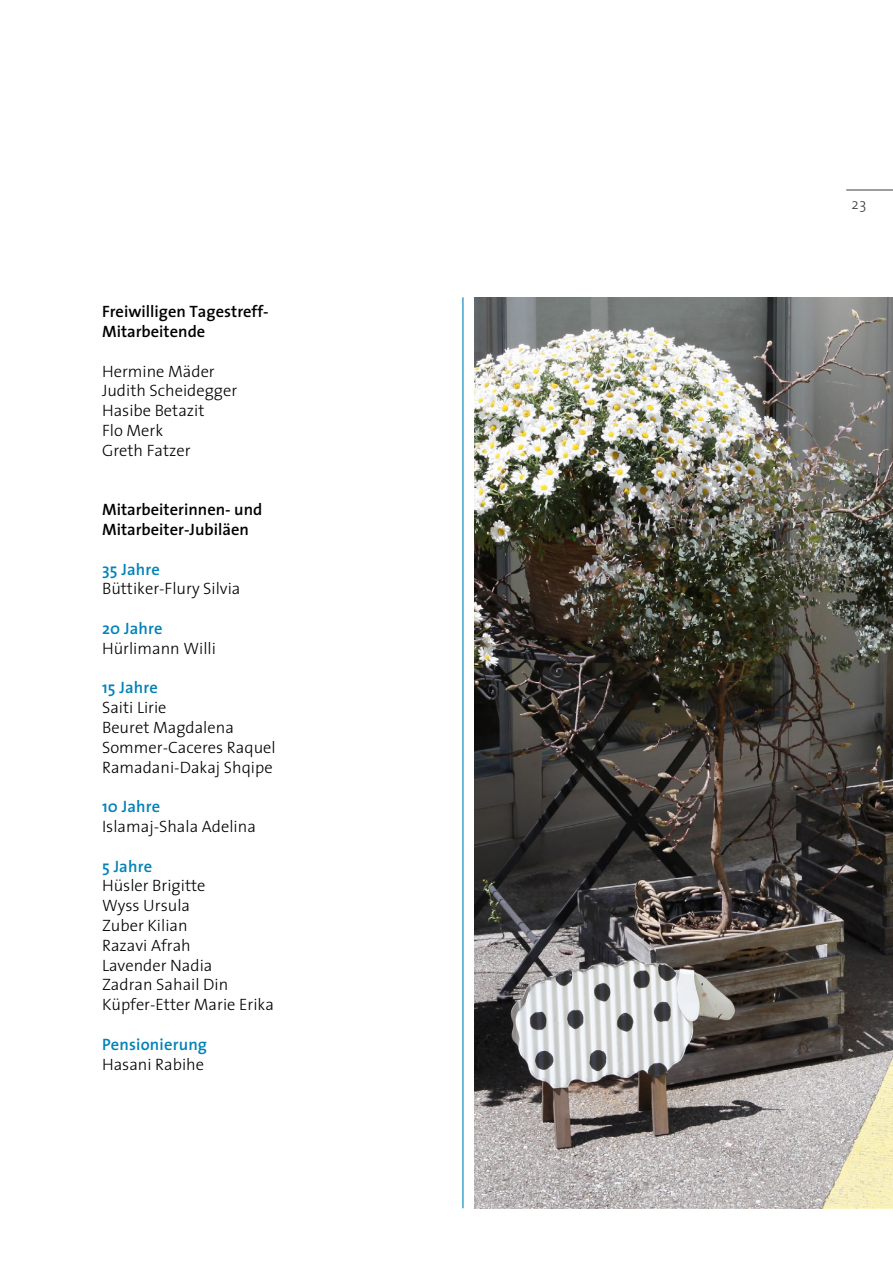
<style>
.page{position:relative;width:893px;height:1263px;background:#fff}
.page>*{position:absolute;margin:0;border:0;box-sizing:border-box;transform-origin:0 0}
.Lauftext_11_pt{font:300 16.5px "The Sans";color:#000}
.Lauftext_11_pt_Absta{font:300 16.5px/19.8px "The Sans";color:#000}
.Untertitel_11_pt_bol{font:600 16.5px "The Sans";color:#000}
._11_5_pt_Bold_blau{font:600 16.5px "The Sans";letter-spacing:.01em;color:#0082b8}
.t1{font:300 15px "The Sans";color:#413c38}
</style>
<div class="page">
<hr style="left:846px;top:190px;width:47px;height:1px;background:#413c38">
<hr style="left:462px;top:297px;width:1px;height:911px;background:#0082b8">
<img style="left:474px;top:297px;width:419px;height:911px">
<p class="Untertitel_11_pt_bol" style="left:102px;top:298px;width:167px">Freiwilligen Tagestreff-</p>
<p class="Untertitel_11_pt_bol" style="left:102px;top:318px;width:105px">Mitarbeitende</p>
<p class="Lauftext_11_pt" style="left:102px;top:357px;width:114px">Hermine Mäder</p>
<p class="Lauftext_11_pt" style="left:102px;top:377px;width:137px">Judith Scheidegger</p>
<p class="Lauftext_11_pt" style="left:102px;top:397px;width:104px">Hasibe Betazit</p>
<p class="Lauftext_11_pt" style="left:102px;top:417px;width:63px">Flo Merk</p>
<p class="Lauftext_11_pt" style="left:102px;top:436px;width:90px">Greth Fatzer</p>
<p class="Untertitel_11_pt_bol" style="left:102px;top:496px;width:162px">Mitarbeiterinnen- und</p>
<p class="Untertitel_11_pt_bol" style="left:102px;top:516px;width:148px">Mitarbeiter-Jubiläen</p>
<p class="_11_5_pt_Bold_blau" style="left:102px;top:555px;width:59px">35 Jahre</p>
<p class="Lauftext_11_pt_Absta" style="left:102px;top:578px;width:140px">Büttiker-Flury Silvia</p>
<p class="_11_5_pt_Bold_blau" style="left:102px;top:615px;width:62px">20 Jahre</p>
<p class="Lauftext_11_pt_Absta" style="left:102px;top:638px;width:115px">Hürlimann Willi</p>
<p class="_11_5_pt_Bold_blau" style="left:102px;top:674px;width:57px">15 Jahre</p>
<p class="Lauftext_11_pt_Absta" style="left:102px;top:697px;width:175px">Saiti Lirie<br>Beuret Magdalena<br>Sommer-Caceres Raquel<br>Ramadani-Dakaj Shqipe</p>
<p class="_11_5_pt_Bold_blau" style="left:102px;top:793px;width:60px">10 Jahre</p>
<p class="Lauftext_11_pt_Absta" style="left:102px;top:816px;width:155px">Islamaj-Shala Adelina</p>
<p class="_11_5_pt_Bold_blau" style="left:102px;top:852px;width:52px">5 Jahre</p>
<p class="Lauftext_11_pt" style="left:102px;top:872px;width:105px">Hüsler Brigitte</p>
<p class="Lauftext_11_pt" style="left:102px;top:892px;width:90px">Wyss Ursula</p>
<p class="Lauftext_11_pt" style="left:102px;top:912px;width:87px">Zuber Kilian</p>
<p class="Lauftext_11_pt" style="left:102px;top:931px;width:90px">Razavi Afrah</p>
<p class="Lauftext_11_pt" style="left:102px;top:951px;width:112px">Lavender Nadia</p>
<p class="Lauftext_11_pt" style="left:102px;top:971px;width:128px">Zadran Sahail Din</p>
<p class="Lauftext_11_pt" style="left:102px;top:991px;width:173px">Küpfer-Etter Marie Erika</p>
<p class="_11_5_pt_Bold_blau" style="left:102px;top:1030px;width:107px">Pensionierung</p>
<p class="Lauftext_11_pt" style="left:102px;top:1050px;width:104px">Hasani Rabihe</p>
<p class="t1" style="left:851px;top:192px;width:17px">23</p>
</div>
